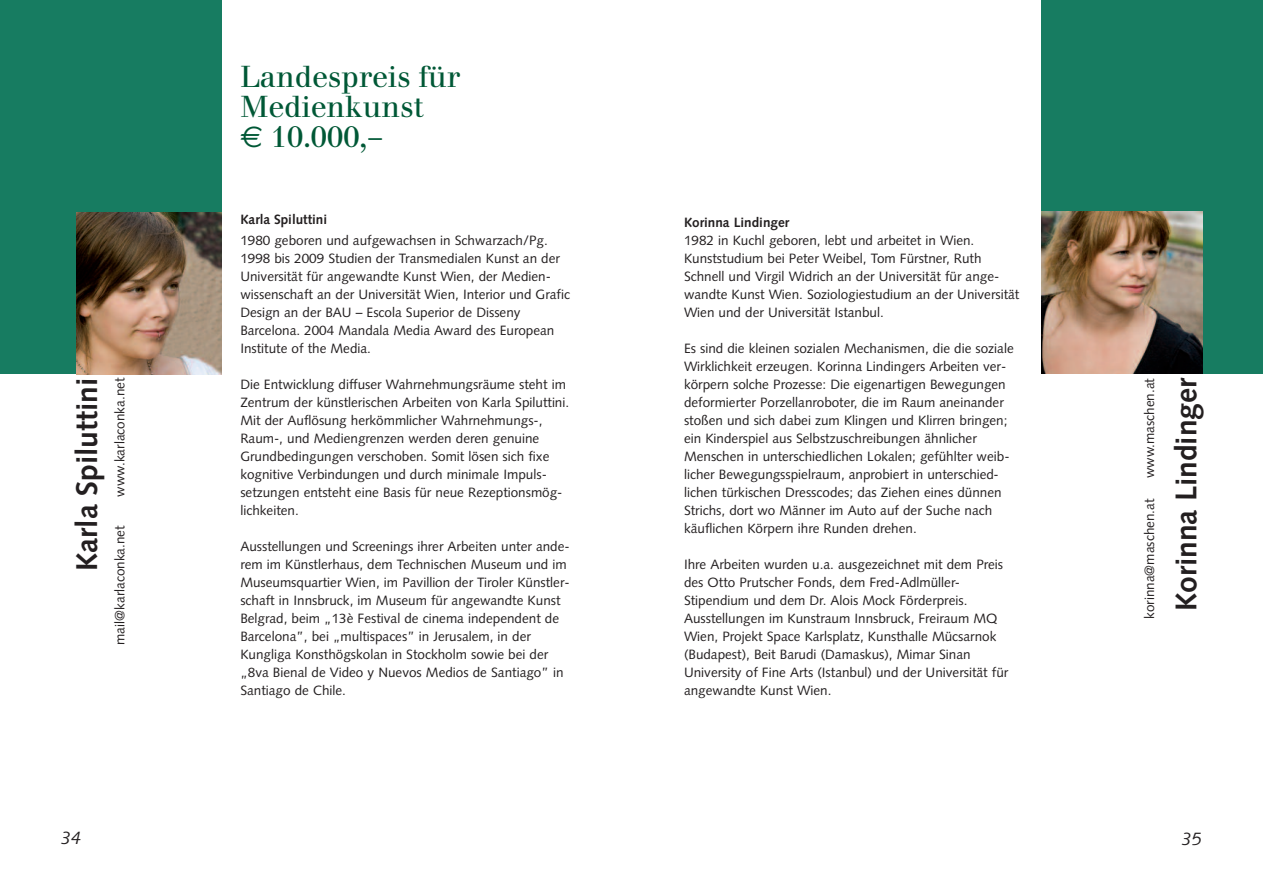
<style>
.page{position:relative;width:1263px;height:893px;background:#fff}
.page>*{position:absolute;margin:0;border:0;box-sizing:border-box;transform-origin:0 0}
.t1{font:30px/30px "Walbaum";color:#005836}
.t2{font:700 30px "Syntax";color:#231f20}
.t3{font:italic 18px "Syntax";color:#231f20}
.t4{font:13.5px/18px "Syntax";color:#231f20}
.t5{font:700 13.5px "Syntax";color:#231f20}
.s1{font-family:"Euro Sans"}
</style>
<div class="page">
<div style="left:0;top:0;width:222px;height:374px;background:#177c61"></div>
<img style="left:76px;top:213px;width:146px;height:161px">
<div style="left:1041px;top:0;width:222px;height:374px;background:#177c61"></div>
<img style="left:1041px;top:212px;width:162px;height:162px">
<h1 class="t1" style="left:240px;top:64px;width:221px">Landespreis für<br>Medienkunst<br><span class="s1">€</span> 10.000,–</h1>
<p class="t5" style="left:240px;top:214px;width:88px">Karla Spiluttini</p>
<p class="t4" style="left:240px;top:232px;width:331px">1980 geboren und aufgewachsen in Schwarzach/Pg.<br>1998 bis 2009 Studien der Transmedialen Kunst an der Universität für angewandte Kunst Wien, der Medien&shy;wissenschaft an der Universität Wien, Interior und Grafic Design an der BAU – Escola Superior de Disseny Barcelona. 2004 Mandala Media Award des European Institute of the Media.</p>
<p class="t4" style="left:240px;top:376px;width:330px">Die Entwicklung diffuser Wahrnehmungsräume steht im Zentrum der künstlerischen Arbeiten von Karla Spiluttini.<br>Mit der Auflösung herkömmlicher Wahrnehmungs-, Raum-, und Mediengrenzen werden deren genuine Grundbedingungen verschoben. Somit lösen sich fixe kognitive Verbindungen und durch minimale Impuls&shy;setzungen entsteht eine Basis für neue Rezeptionsmög&shy;lichkeiten.</p>
<p class="t4" style="left:240px;top:538px;width:331px">Ausstellungen und Screenings ihrer Arbeiten unter ande&shy;rem im Künstlerhaus, dem Technischen Museum und im Museumsquartier Wien, im Pavillion der Tiroler Künstler&shy;schaft in Innsbruck, im Museum für angewandte Kunst Belgrad, beim „13è Festival de cinema independent de Barcelona”, bei „multispaces” in Jerusalem, in der Kungliga Konsthögskolan in Stockholm sowie bei der „8va Bienal de Video y Nuevos Medios de Santiago” in Santiago de Chile.</p>
<p class="t5" style="left:684px;top:217px;width:107px">Korinna Lindinger</p>
<p class="t4" style="left:684px;top:232px;width:337px">1982 in Kuchl geboren, lebt und arbeitet in Wien.<br>Kunststudium bei Peter Weibel, Tom Fürstner, Ruth Schnell und Virgil Widrich an der Universität für ange&shy;wandte Kunst Wien. Soziologiestudium an der Universität Wien und der Universität Istanbul.</p>
<p class="t4" style="left:684px;top:340px;width:331px">Es sind die kleinen sozialen Mechanismen, die die soziale Wirklichkeit erzeugen. Korinna Lindingers Arbeiten ver&shy;körpern solche Prozesse: Die eigenartigen Bewegungen deformierter Porzellanroboter, die im Raum aneinander stoßen und sich dabei zum Klingen und Klirren bringen; ein Kinderspiel aus Selbstzuschreibungen ähnlicher Menschen in unterschiedlichen Lokalen; gefühlter weib&shy;licher Bewegungsspielraum, anprobiert in unterschied&shy;lichen türkischen Dresscodes; das Ziehen eines dünnen Strichs, dort wo Männer im Auto auf der Suche nach käuflichen Körpern ihre Runden drehen.</p>
<p class="t4" style="left:684px;top:556px;width:326px">Ihre Arbeiten wurden u.a. ausgezeichnet mit dem Preis des Otto Prutscher Fonds, dem Fred-Adlmüller-Stipendium und dem Dr. Alois Mock Förderpreis.<br>Ausstellungen im Kunstraum Innsbruck, Freiraum MQ Wien, Projekt Space Karlsplatz, Kunsthalle Mücsarnok (Budapest), Beit Barudi (Damaskus), Mimar Sinan University of Fine Arts (Istanbul) und der Universität für angewandte Kunst Wien.</p>
<p class="t4" style="left:112px;top:496px;width:120px;rotate:-90deg">www.karlaconka.net</p>
<h1 class="t2" style="left:75px;top:571px;width:195px;rotate:-90deg">Karla Spiluttini</h1>
<h1 class="t2" style="left:1174px;top:611px;width:235px;rotate:-90deg">Korinna Lindinger</h1>
<p class="t4" style="left:1142px;top:478px;width:102px;rotate:-90deg">www.maschen.at</p>
<p class="t4" style="left:1142px;top:619px;width:122px;rotate:-90deg">korinna@maschen.at</p>
<p class="t4" style="left:112px;top:645px;width:121px;rotate:-90deg">mail@karlaconka.net</p>
<h2 class="t3" style="left:61px;top:831px;width:21px">34</h2>
<h2 class="t3" style="left:1182px;top:831px;width:21px">35</h2>
</div>
